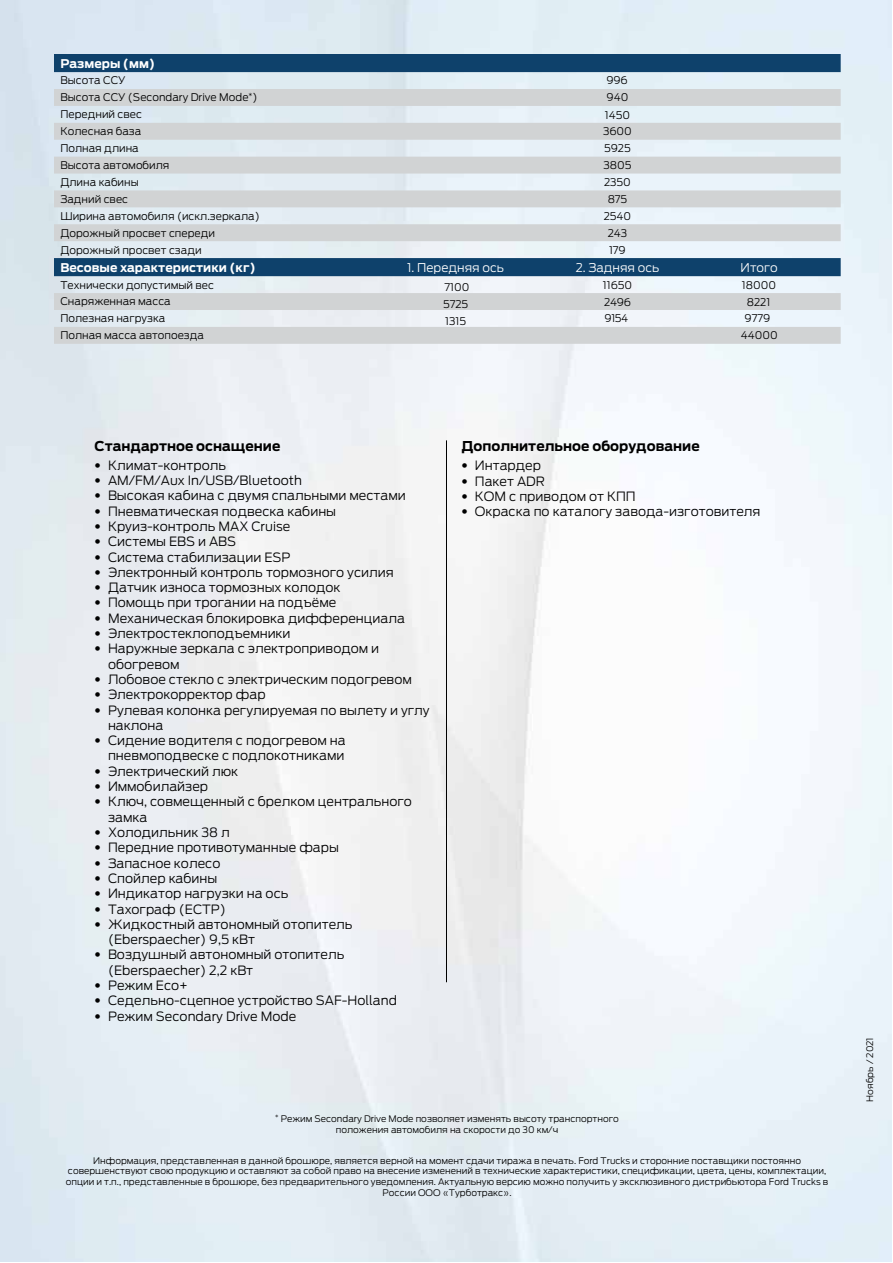
<style>
.page{position:relative;width:893px;height:1263px;background:#fff}
.page>*{position:absolute;margin:0;border:0;box-sizing:border-box;transform-origin:0 0}
.t1{font:700 13.5px "Ford Antenna";color:#000}
.t2{font:300 12.75px/15.3px "Ford Antenna";color:#000}
.t3{font:700 12px "Ford Antenna";color:#fff}
.t4{font:300 12px "Ford Antenna";color:#fff}
.t5{font:300 10.5px/17.1px "Ford Antenna";color:#000;text-align:justify}
.t6{font:300 9px/10.8px "Ford Antenna";color:#000;text-align:center}
.s1{font-family:"Helvetica Neue LT Std";font-stretch:condensed}
</style>
<div class="page">
<hr style="left:446px;top:440px;width:1px;height:542px;background:#000">
<svg style="left:54px;top:54px;width:787px;height:35px;background:#7393ac"></svg>
<svg style="left:54px;top:89px;width:787px;height:135px;background:#dae0e4"></svg>
<svg style="left:54px;top:224px;width:787px;height:120px;background:#bec9d2"></svg>
<p class="t3" style="left:60px;top:53px;width:96px">Размеры (мм)</p>
<p class="t5" style="left:60px;top:71px;width:67px">Высота ССУ</p>
<p class="t5" style="left:606px;top:71px;width:23px">996</p>
<p class="t5" style="left:60px;top:88px;width:199px">Высота ССУ (Secondary Drive Mode<sup>*</sup>)</p>
<p class="t5" style="left:607px;top:88px;width:23px">940</p>
<p class="t5" style="left:60px;top:105px;width:83px">Передний свес</p>
<p class="t5" style="left:605px;top:105px;width:27px">1450</p>
<p class="t5" style="left:60px;top:122px;width:82px">Колесная база</p>
<p class="t5" style="left:603px;top:122px;width:30px">3600</p>
<p class="t5" style="left:60px;top:138px;width:80px">Полная длина</p>
<p class="t5" style="left:604px;top:139px;width:28px">5925</p>
<p class="t5" style="left:60px;top:155px;width:111px">Высота автомобиля</p>
<p class="t5" style="left:603px;top:156px;width:30px">3805</p>
<p class="t5" style="left:60px;top:172px;width:80px">Длина кабины</p>
<p class="t5" style="left:604px;top:173px;width:28px">2350</p>
<p class="t5" style="left:60px;top:189px;width:69px">Задний свес</p>
<p class="t5" style="left:608px;top:189px;width:21px">875</p>
<p class="t5" style="left:60px;top:206px;width:201px">Ширина автомобиля (искл.зеркала)</p>
<p class="t5" style="left:604px;top:206px;width:29px">2540</p>
<p class="t5" style="left:60px;top:223px;width:156px">Дорожный просвет спереди</p>
<p class="t5" style="left:608px;top:223px;width:21px">243</p>
<p class="t5" style="left:60px;top:240px;width:143px">Дорожный просвет сзади</p>
<p class="t5" style="left:609px;top:240px;width:18px">179</p>
<p class="t3" style="left:60px;top:257px;width:197px">Весовые характеристики (кг)</p>
<p class="t4" style="left:741px;top:257px;width:39px">Итого</p>
<p class="t5" style="left:60px;top:275px;width:155px">Технически допустимый вес</p>
<p class="t5" style="left:742px;top:275px;width:36px">18000</p>
<p class="t5" style="left:60px;top:292px;width:112px">Снаряженная масса</p>
<p class="t5" style="left:747px;top:292px;width:25px">8221</p>
<p class="t5" style="left:60px;top:309px;width:106px">Полезная нагрузка</p>
<p class="t5" style="left:744px;top:309px;width:27px">9779</p>
<p class="t5" style="left:60px;top:326px;width:145px">Полная масса автопоезда</p>
<p class="t4" style="left:576px;top:257px;width:85px">2. Задняя ось</p>
<p class="t5" style="left:603px;top:276px;width:31px;line-height:16.6px">11650<br>2496<br>9154</p>
<p class="t4" style="left:407px;top:257px;width:99px">1. Передняя ось</p>
<p class="t5" style="left:443px;top:277px;width:28px">7100<br>5725<br>1315</p>
<p class="t5" style="left:741px;top:326px;width:38px">44000</p>
<p class="t1" style="left:95px;top:434px;width:187px">Стандартное оснащение</p>
<p class="t2" style="left:95px;top:456px;width:133px"><span class="s1">•</span> Климат-контроль</p>
<p class="t2" style="left:95px;top:471px;width:209px"><span class="s1">•</span> AM/FM/Aux In/USB/Bluetooth</p>
<p class="t2" style="left:95px;top:486px;width:313px"><span class="s1">•</span> Высокая кабина с двумя спальными местами</p>
<p class="t2" style="left:95px;top:502px;width:243px"><span class="s1">•</span> Пневматическая подвеска кабины</p>
<p class="t2" style="left:95px;top:517px;width:197px"><span class="s1">•</span> Круиз-контроль MAX Cruise</p>
<p class="t2" style="left:95px;top:532px;width:143px"><span class="s1">•</span> Системы EBS и ABS</p>
<p class="t2" style="left:95px;top:548px;width:198px"><span class="s1">•</span> Система стабилизации ESP</p>
<p class="t2" style="left:95px;top:563px;width:301px"><span class="s1">•</span> Электронный контроль тормозного усилия</p>
<p class="t2" style="left:95px;top:578px;width:248px"><span class="s1">•</span> Датчик износа тормозных колодок</p>
<p class="t2" style="left:95px;top:594px;width:243px"><span class="s1">•</span> Помощь при трогании на подъёме</p>
<p class="t2" style="left:95px;top:609px;width:312px"><span class="s1">•</span> Механическая блокировка дифференциала</p>
<p class="t2" style="left:95px;top:624px;width:198px"><span class="s1">•</span> Электростеклоподъемники</p>
<p class="t2" style="left:108px;top:639px;width:273px;text-indent:-14px"><span class="s1">•</span> Наружные зеркала с электроприводом и обогревом</p>
<p class="t2" style="left:95px;top:670px;width:319px"><span class="s1">•</span> Лобовое стекло с электрическим подогревом</p>
<p class="t2" style="left:95px;top:685px;width:173px"><span class="s1">•</span> Электрокорректор фар</p>
<p class="t2" style="left:108px;top:701px;width:323px;text-indent:-14px"><span class="s1">•</span> Рулевая колонка регулируемая по вылету и углу наклона</p>
<p class="t2" style="left:95px;top:731px;width:253px;text-align:right"><span class="s1">•</span> Сидение водителя с подогревом на пневмоподвеске с подлокотниками</p>
<p class="t2" style="left:95px;top:762px;width:145px"><span class="s1">•</span> Электрический люк</p>
<p class="t2" style="left:95px;top:777px;width:115px"><span class="s1">•</span> Иммобилайзер</p>
<p class="t2" style="left:108px;top:792px;width:305px;text-indent:-14px"><span class="s1">•</span> Ключ, совмещенный с брелком центрального замка</p>
<p class="t2" style="left:95px;top:823px;width:137px"><span class="s1">•</span> Холодильник 38 л</p>
<p class="t2" style="left:95px;top:838px;width:246px"><span class="s1">•</span> Передние противотуманные фары</p>
<p class="t2" style="left:95px;top:854px;width:127px"><span class="s1">•</span> Запасное колесо</p>
<p class="t2" style="left:95px;top:869px;width:124px"><span class="s1">•</span> Спойлер кабины</p>
<p class="t2" style="left:95px;top:884px;width:196px"><span class="s1">•</span> Индикатор нагрузки на ось</p>
<p class="t2" style="left:95px;top:900px;width:133px"><span class="s1">•</span> Тахограф (ЕСТР)</p>
<p class="t2" style="left:108px;top:915px;width:246px;text-indent:-14px"><span class="s1">•</span> Жидкостный автономный отопитель (Eberspaecher) 9,5 кВт</p>
<p class="t2" style="left:108px;top:945px;width:238px;text-indent:-14px"><span class="s1">•</span> Воздушный автономный отопитель (Eberspaecher) 2,2 кВт</p>
<p class="t2" style="left:95px;top:976px;width:95px"><span class="s1">•</span> Режим Eco+</p>
<p class="t2" style="left:95px;top:991px;width:304px"><span class="s1">•</span> Седельно-сцепное устройство SAF-Holland</p>
<p class="t2" style="left:95px;top:1007px;width:203px"><span class="s1">•</span> Режим Secondary Drive Mode</p>
<p class="t1" style="left:461px;top:434px;width:240px">Дополнительное оборудование</p>
<p class="t2" style="left:461px;top:456px;width:81px"><span class="s1">•</span> Интардер</p>
<p class="t2" style="left:461px;top:472px;width:85px"><span class="s1">•</span> Пакет ADR</p>
<p class="t2" style="left:461px;top:487px;width:176px"><span class="s1">•</span> КОМ с приводом от КПП</p>
<p class="t2" style="left:461px;top:502px;width:301px"><span class="s1">•</span> Окраска по каталогу завода-изготовителя</p>
<p class="t6" style="left:275px;top:1112px;width:345px"><sup>*</sup> Режим Secondary Drive Mode позволяет изменять высоту транспортного положения автомобиля на скорости до 30 км/ч</p>
<p class="t6" style="left:66px;top:1154px;width:764px">Информация, представленная в данной брошюре, является верной на момент сдачи тиража в печать. Ford Trucks и сторонние поставщики постоянно совершенствуют свою продукцию и оставляют за собой право на внесение изменений в технические характеристики, спецификации, цвета, цены, комплектации, опции и т.п., представленные в брошюре, без предварительного уведомления. Актуальную версию можно получить у эксклюзивного дистрибьютора Ford Trucks в России ООО «Турботракс».</p>
<p class="t6" style="left:863px;top:1102px;width:66px;rotate:-90deg">Ноябрь / 2021</p>
</div>
